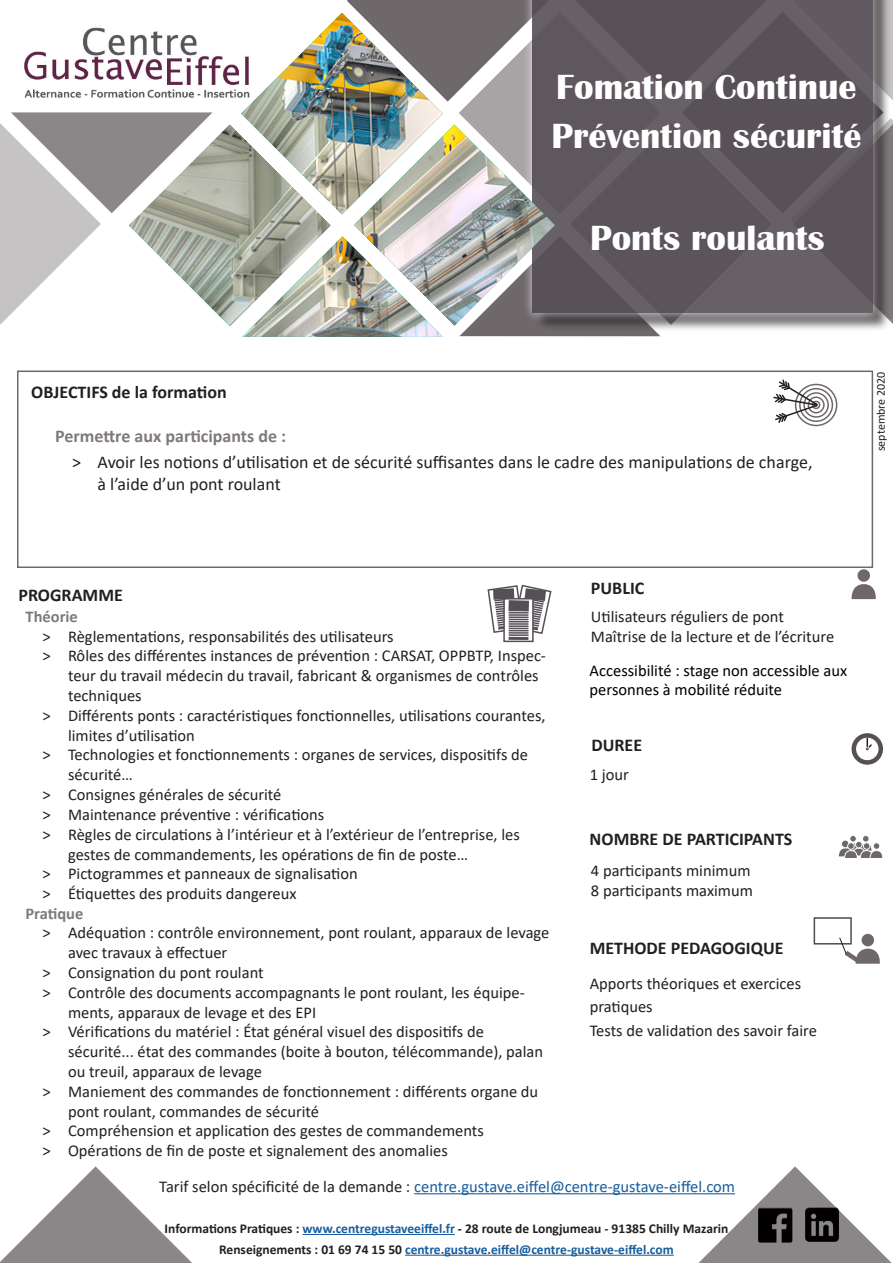
<style>
.page{position:relative;width:893px;height:1263px;background:#fff}
.page>*{position:absolute;margin:0;border:0;box-sizing:border-box;transform-origin:0 0}
.Réf{font:700 36px "Britannic";color:#fff}
.t1{font:18px/21.6px "Calibri";color:#231f20}
.t2{font:700 18px "Calibri";color:#231f20}
.titre_partie_violet{font:700 18px "Calibri";color:#7f7a79}
.t3{font:16.5px/19.8px "Calibri";color:#231f20}
.t4{font:16.5px "Calibri";color:#175d9e}
.titre_partie_gris_ma{font:16.5px/19.5px "Calibri";color:#000}
.titre_partie_gris_ma-2{font:700 16.5px "Calibri";color:#7f7a79}
.t5{font:700 13.5px/20.7px "Calibri";color:#231f20;text-align:center}
.t6{font:12px "Calibri";color:#231f20}
.s1{color:#231f20}
.s2{color:#175d9e}
.s3{color:#000}
</style>
<div class="page">
<svg style="left:0;top:112px;width:129px;height:213px"></svg>
<svg style="left:347px;top:0;width:546px;height:336px"></svg>
<img style="left:24px;top:27px;width:105px;height:71px">
<hr style="left:302px;top:1234px;width:153px;height:1px;background:#175d9e">
<hr style="left:405px;top:1255px;width:269px;height:1px;background:#175d9e">
<div style="left:534px;top:0;width:357px;height:331px;background:#231f20;opacity:.75"></div>
<div style="left:522px;top:0;width:360px;height:322px;background:#fff;opacity:.75"></div>
<div style="left:532px;top:0;width:340px;height:313px;background:#564f56"></div>
<svg style="left:699px;top:1166px;width:193px;height:97px"></svg>
<svg style="left:0;top:1166px;width:192px;height:97px"></svg>
<div style="left:17px;top:370px;width:856px;height:198px;border:2px solid #6e686b"></div>
<img style="left:753px;top:1199px;width:90px;height:49px">
<div style="left:851px;top:733px;width:32px;height:32px;border:4px solid #564f56;border-radius:50%"></div>
<svg style="left:866px;top:738px;width:7px;height:12px"></svg>
<svg style="left:851px;top:584px;width:25px;height:15px"></svg>
<div style="left:857px;top:569px;width:13px;height:13px;background:#6e686b;border-radius:50%"></div>
<div style="left:862px;top:835px;width:7px;height:7px;background:#6e686b;border-radius:50%"></div>
<div style="left:862px;top:835px;width:7px;height:7px;border:1px solid #fff;border-radius:50%"></div>
<div style="left:850px;top:835px;width:6px;height:7px;background:#6e686b;border-radius:50%"></div>
<div style="left:850px;top:835px;width:6px;height:7px;border:1px solid #fff;border-radius:50%"></div>
<svg style="left:838px;top:841px;width:45px;height:17px"></svg>
<div style="left:873px;top:843px;width:7px;height:6px;background:#6e686b;border-radius:50%"></div>
<div style="left:873px;top:842px;width:7px;height:7px;border:1px solid #fff;border-radius:50%"></div>
<svg style="left:508px;top:635px;width:21px;height:4px"></svg>
<div style="left:503px;top:598px;width:31px;height:44px;border:2px solid #564f56"></div>
<hr style="left:509px;top:634px;width:20px;height:2px;background:#564f56">
<svg style="left:487px;top:584px;width:65px;height:51px"></svg>
<hr style="left:509px;top:637px;width:19px;height:3px;background:#564f56">
<div style="left:814px;top:917px;width:38px;height:27px;border:2px solid #4d4d4d"></div>
<div style="left:862px;top:934px;width:12px;height:12px;background:#6e686b;border-radius:50%"></div>
<svg style="left:839px;top:937px;width:41px;height:27px"></svg>
<div style="left:795px;top:384px;width:42px;height:42px;border:2px solid #6e686b;border-radius:50%"></div>
<div style="left:799px;top:388px;width:34px;height:34px;border:2px solid #6e686b;border-radius:50%"></div>
<div style="left:803px;top:392px;width:26px;height:26px;border:2px solid #6e686b;border-radius:50%"></div>
<div style="left:808px;top:396px;width:17px;height:17px;border:2px solid #6e686b;border-radius:50%"></div>
<div style="left:812px;top:401px;width:8px;height:8px;border:2px solid #6e686b;border-radius:50%"></div>
<svg style="left:773px;top:379px;width:46px;height:45px"></svg>
<hr style="left:414px;top:1193px;width:321px;height:1px;background:#175d9e">
<img style="left:129px;top:13px;width:426px;height:324px">
<p class="Réf" style="left:556px;top:67px;width:302px">Fomation Continue</p>
<p class="Réf" style="left:552px;top:116px;width:311px">Prévention sécurité</p>
<p class="Réf" style="left:590px;top:218px;width:236px">Ponts roulants</p>
<p class="t2" style="left:31px;top:380px;width:197px">OBJECTIFS de la formation</p>
<p class="titre_partie_violet" style="left:55px;top:424px;width:233px">Permettre aux participants de :</p>
<p class="t1" style="left:98px;top:451px;width:716px;text-indent:-26px">˃ Avoir les notions d’utilisation et de sécurité suffisantes dans le cadre des manipulations de charge, à l’aide d’un pont roulant</p>
<p class="t6" style="left:872px;top:451px;width:81px;rotate:-90deg">septembre 2020</p>
<p class="t2" style="left:18px;top:582px;width:106px">PROGRAMME</p>
<p class="titre_partie_gris_ma-2" style="left:26px;top:605px;width:54px">Théorie</p>
<p class="t3" style="left:43px;top:626px;width:353px">˃ Règlementations, responsabilités des utilisateurs</p>
<p class="t3" style="left:68px;top:646px;width:479px;text-indent:-26px">˃ Rôles des différentes instances de prévention : CARSAT, OPPBTP, Inspec&shy;teur du travail médecin du travail, fabricant &amp; organismes de contrôles techniques</p>
<p class="t3" style="left:68px;top:705px;width:479px;text-indent:-26px">˃ Différents ponts : caractéristiques fonctionnelles, utilisations courantes, limites d’utilisation</p>
<p class="t3" style="left:68px;top:745px;width:462px;text-indent:-26px">˃ Technologies et fonctionnements : organes de services, dispositifs de sécurité…</p>
<p class="t3" style="left:43px;top:784px;width:240px">˃ Consignes générales de sécurité</p>
<p class="t3" style="left:43px;top:804px;width:283px">˃ Maintenance préventive : vérifications</p>
<p class="t3" style="left:68px;top:824px;width:453px;text-indent:-26px">˃ Règles de circulations à l’intérieur et à l’extérieur de l’entreprise, les gestes de commandements, les opérations de fin de poste…</p>
<p class="t3" style="left:43px;top:863px;width:317px">˃ Pictogrammes et panneaux de signalisation</p>
<p class="t3" style="left:43px;top:883px;width:256px">˃ Étiquettes des produits dangereux</p>
<p class="titre_partie_gris_ma-2" style="left:26px;top:901px;width:59px">Pratique</p>
<p class="t3" style="left:68px;top:923px;width:483px;text-indent:-26px">˃ Adéquation : contrôle environnement, pont roulant, apparaux de levage avec travaux à effectuer</p>
<p class="t3" style="left:43px;top:962px;width:223px">˃ Consignation du pont roulant</p>
<p class="t3" style="left:68px;top:982px;width:458px;text-indent:-26px">˃ Contrôle des documents accompagnants le pont roulant, les équipe&shy;ments, apparaux de levage et des EPI</p>
<p class="t3" style="left:68px;top:1022px;width:477px;text-indent:-26px">˃ Vérifications du matériel : État général visuel des dispositifs de sécurité... état des commandes (boite à bouton, télécommande), palan ou treuil, apparaux de levage</p>
<p class="t3" style="left:68px;top:1081px;width:472px;text-indent:-26px">˃ Maniement des commandes de fonctionnement : différents organe du pont roulant, commandes de sécurité</p>
<p class="t3" style="left:43px;top:1121px;width:443px">˃ Compréhension et application des gestes de commandements</p>
<p class="t3" style="left:43px;top:1140px;width:407px">˃ Opérations de fin de poste et signalement des anomalies</p>
<p class="t2" style="left:591px;top:575px;width:55px">PUBLIC</p>
<p class="t3" style="left:591px;top:606px;width:195px">Utilisateurs réguliers de pont</p>
<p class="t3" style="left:591px;top:626px;width:245px">Maîtrise de la lecture et de l’écriture</p>
<p class="titre_partie_gris_ma" style="left:590px;top:660px;width:259px">Accessibilité : stage non accessible aux personnes à mobilité réduite</p>
<p class="t2" style="left:591px;top:733px;width:52px">DUREE</p>
<p class="t3" style="left:590px;top:764px;width:41px">1 jour</p>
<p class="t2" style="left:590px;top:826px;width:204px">NOMBRE DE PARTICIPANTS</p>
<p class="t3" style="left:591px;top:860px;width:161px">4 participants minimum</p>
<p class="t3" style="left:591px;top:880px;width:164px">8 participants maximum</p>
<p class="t2" style="left:590px;top:935px;width:195px">METHODE PEDAGOGIQUE</p>
<p class="t3" style="left:590px;top:973px;width:213px">Apports théoriques et exercices</p>
<p class="t3" style="left:590px;top:996px;width:65px">pratiques</p>
<p class="t3" style="left:590px;top:1020px;width:229px">Tests de validation des savoir faire</p>
<p class="t4" style="left:159px;top:1175px;width:577px"><span class="s1">Tarif selon spécificité de la demande :</span> centre.gustave.eiffel@centre-gustave-eiffel.com</p>
<p class="t5" style="left:165px;top:1218px;width:565px">Informations Pratiques : <span class="s2">www.centregustaveeiffel.fr</span> <span class="s3">-</span> 28 route de Longjumeau - 91385 Chilly Mazarin<br>Renseignements : 01 69 74 15 50 <span class="s2">centre.gustave.eiffel@centre-gustave-eiffel.com</span></p>
</div>
